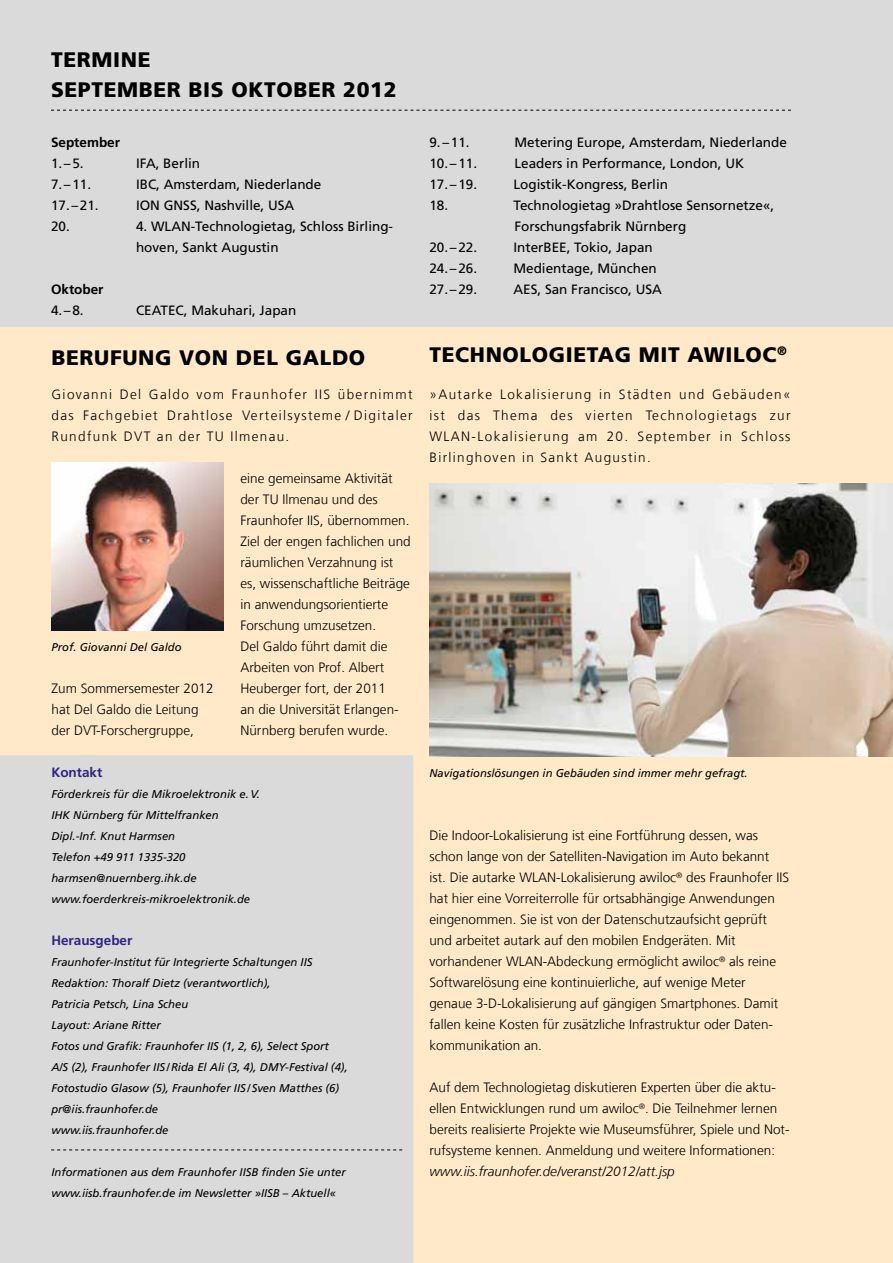
<style>
.page{position:relative;width:893px;height:1263px;background:#fff}
.page>*{position:absolute;margin:0;border:0;box-sizing:border-box;transform-origin:0 0}
.t1{font:900 21px/30px "Frutiger LT Com";letter-spacing:.03em;color:#000}
.t2{font:300 13.5px/21px "Frutiger LT Com";color:#000}
.t3{font:13.5px/21px "Frutiger LT Com";color:#000}
.t4{font:italic 300 13.5px "Frutiger LT Com";color:#000}
.t5{font:700 13.5px "Frutiger LT Com";color:#2f2483}
.t6{font:700 13.5px "Frutiger LT Com";color:#000}
.t7{font:italic 11.25px/21px "Frutiger LT Com";color:#000}
</style>
<div class="page">
<div style="left:0;top:327px;width:893px;height:936px;background:#ffe9c9"></div>
<div style="left:0;top:0;width:893px;height:327px;background:#dadada"></div>
<div style="left:0;top:755px;width:413px;height:508px;background:#dadada"></div>
<svg style="left:51px;top:110px;width:740px;height:1px"></svg>
<img style="left:429px;top:483px;width:464px;height:273px">
<img style="left:52px;top:462px;width:172px;height:168px">
<svg style="left:51px;top:1149px;width:351px;height:1px"></svg>
<h1 class="t1" style="left:51px;top:44px;width:347px">TERMINE<br>SEPTEMBER BIS OKTOBER 2012</h1>
<p class="t6" style="left:51px;top:134px;width:71px">September</p>
<p class="t3" style="left:51px;top:153px;width:34px">1.–5.</p>
<p class="t3" style="left:136px;top:153px;width:66px">IFA, Berlin</p>
<p class="t3" style="left:51px;top:174px;width:42px">7. –11.</p>
<p class="t3" style="left:136px;top:174px;width:187px">IBC, Amsterdam, Niederlande</p>
<p class="t3" style="left:51px;top:195px;width:49px">17.–21.</p>
<p class="t3" style="left:136px;top:195px;width:160px">ION GNSS, Nashville, USA</p>
<p class="t3" style="left:51px;top:216px;width:20px">20.</p>
<p class="t3" style="left:136px;top:216px;width:258px">4. WLAN-Technologietag, Schloss Birling&shy;hoven, Sankt Augustin</p>
<p class="t6" style="left:51px;top:281px;width:54px">Oktober</p>
<p class="t3" style="left:51px;top:300px;width:34px">4.–8.</p>
<p class="t3" style="left:136px;top:300px;width:162px">CEATEC, Makuhari, Japan</p>
<h1 class="t1" style="left:52px;top:343px;width:314px">BERUFUNG VON DEL GALDO</h1>
<p class="t2" style="left:52px;top:384px;width:363px;text-align:justify">Giovanni Del Galdo vom Fraunhofer IIS übernimmt das Fachgebiet Drahtlose Verteilsysteme / Digitaler Rundfunk DVT an der TU Ilmenau.</p>
<p class="t7" style="left:52px;top:637px;width:132px">Prof. Giovanni Del Galdo</p>
<p class="t2" style="left:52px;top:678px;width:164px">Zum Sommersemester 2012 hat Del Galdo die Leitung der DVT-Forschergruppe,</p>
<p class="t2" style="left:240px;top:468px;width:172px">eine gemeinsame Aktivität der TU Ilmenau und des<br>Fraunhofer IIS, übernommen.<br>Ziel der engen fachlichen und räumlichen Verzahnung ist es, wissenschaftliche Beiträge in anwendungsorientierte<br>Forschung umzusetzen.<br>Del Galdo führt damit die<br>Arbeiten von Prof. Albert<br>Heuberger fort, der 2011<br>an die Universität Erlangen-<br>Nürnberg berufen wurde.</p>
<p class="t5" style="left:51px;top:764px;width:53px">Kontakt</p>
<p class="t7" style="left:51px;top:784px;width:210px">Förderkreis für die Mikroelektronik e.V.<br>IHK Nürnberg für Mittelfranken<br>Dipl.-Inf. Knut Harmsen<br>Telefon +49 911 1335-320 harmsen@nuernberg.ihk.de www.foerderkreis-mikroelektronik.de</p>
<p class="t5" style="left:51px;top:932px;width:83px">Herausgeber</p>
<p class="t7" style="left:51px;top:952px;width:298px">Fraunhofer-Institut für Integrierte Schaltungen IIS Redaktion: Thoralf Dietz (verantwortlich),<br>Patricia Petsch, Lina Scheu<br>Layout: Ariane Ritter<br>Fotos und Grafik: Fraunhofer IIS (1, 2, 6), Select Sport A/S (2), Fraunhofer IIS/Rida El Ali (3, 4), DMY-Festival (4), Fotostudio Glasow (5), Fraunhofer IIS /Sven Matthes (6) pr@iis.fraunhofer.de<br>www.iis.fraunhofer.de</p>
<p class="t7" style="left:51px;top:1162px;width:296px">Informationen aus dem Fraunhofer IISB finden Sie unter www.iisb.fraunhofer.de im Newsletter »IISB – Aktuell«</p>
<p class="t3" style="left:429px;top:132px;width:42px">9.–11.</p>
<p class="t3" style="left:514px;top:132px;width:274px">Metering Europe, Amsterdam, Niederlande</p>
<p class="t3" style="left:429px;top:153px;width:49px">10.–11.</p>
<p class="t3" style="left:514px;top:153px;width:231px">Leaders in Performance, London, UK</p>
<p class="t3" style="left:429px;top:174px;width:49px">17.–19.</p>
<p class="t3" style="left:513px;top:174px;width:156px">Logistik-Kongress, Berlin</p>
<p class="t3" style="left:429px;top:195px;width:20px">18.</p>
<p class="t3" style="left:513px;top:195px;width:262px">Technologietag »Drahtlose Sensornetze«,<br>Forschungsfabrik Nürnberg</p>
<p class="t3" style="left:429px;top:237px;width:49px">20.–22.</p>
<p class="t3" style="left:513px;top:237px;width:141px">InterBEE, Tokio, Japan</p>
<p class="t3" style="left:429px;top:258px;width:49px">24.–26.</p>
<p class="t3" style="left:513px;top:258px;width:145px">Medientage, München</p>
<p class="t3" style="left:429px;top:279px;width:49px">27.–29.</p>
<p class="t3" style="left:513px;top:279px;width:150px">AES, San Francisco, USA</p>
<h1 class="t1" style="left:429px;top:340px;width:359px">TECHNOLOGIETAG MIT AWILOC<sup>®</sup></h1>
<p class="t2" style="left:429px;top:384px;width:363px;text-align:justify">»Autarke Lokalisierung in Städten und Gebäuden« ist das Thema des vierten Technologietags zur WLAN-Lokalisierung am 20. September in Schloss Birlinghoven in Sankt Augustin.</p>
<p class="t7" style="left:429px;top:763px;width:320px">Navigationslösungen in Gebäuden sind immer mehr gefragt.</p>
<p class="t2" style="left:429px;top:825px;width:361px">Die Indoor-Lokalisierung ist eine Fortführung dessen, was schon lange von der Satelliten-Navigation im Auto bekannt ist. Die autarke WLAN-Lokalisierung awiloc<sup>®</sup> des Fraunhofer IIS hat hier eine Vorreiterrolle für ortsabhängige Anwendungen eingenommen. Sie ist von der Datenschutzaufsicht geprüft und arbeitet autark auf den mobilen Endgeräten. Mit vorhandener WLAN-Abdeckung ermöglicht awiloc<sup>®</sup> als reine Softwarelösung eine kontinuierliche, auf wenige Meter genaue 3-D-Lokalisierung auf gängigen Smartphones. Damit fallen keine Kosten für zusätzliche Infrastruktur oder Daten&shy;kommunikation an.</p>
<p class="t2" style="left:429px;top:1077px;width:362px">Auf dem Technologietag diskutieren Experten über die aktu&shy;ellen Entwicklungen rund um awiloc<sup>®</sup>. Die Teilnehmer lernen bereits realisierte Projekte wie Museumsführer, Spiele und Not&shy;rufsysteme kennen. Anmeldung und weitere Informationen:</p>
<p class="t4" style="left:429px;top:1163px;width:247px">www.iis.fraunhofer.de/veranst/2012/att.jsp</p>
</div>
